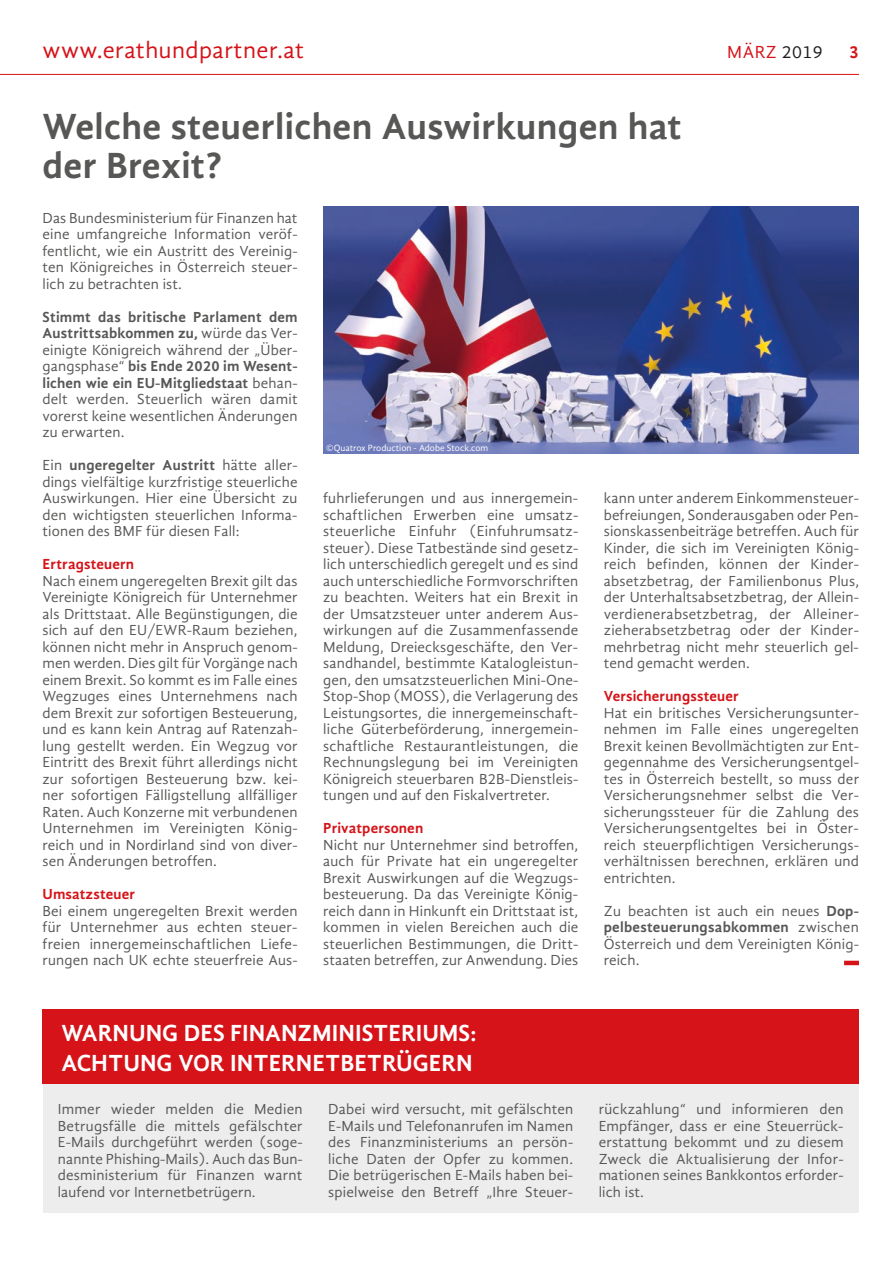
<style>
.page{position:relative;width:893px;height:1263px;background:#fff}
.page>*{position:absolute;margin:0;border:0;box-sizing:border-box;transform-origin:0 0}
.t1{font:700 37.5px/39px "Gandhi Sans";letter-spacing:.01em;color:#575756}
.t2{font:700 24px/30px "Gandhi Sans";color:#fff}
.t3{font:24px "Gandhi Sans";letter-spacing:.02em;color:#d51318}
.t4{font:18px "Gandhi Sans";letter-spacing:.025em;color:#d51318}
.t5{font:700 18px "Gandhi Sans";color:#d51318}
.t6{font:15px/16.5px "Gandhi Sans";letter-spacing:.01em;color:#575756;text-align:justify}
.t7{font:700 15px "Gandhi Sans";letter-spacing:.01em;color:#d51318}
.t8{font:9.3px "Gandhi Sans";color:#fff}
.s1{color:#1d1d1b}
.s2{font-weight:700}
</style>
<div class="page">
<div style="left:43px;top:1081px;width:815px;height:132px;background:#ededed"></div>
<div style="left:42px;top:1009px;width:817px;height:75px;background:#d51318"></div>
<hr style="left:844px;top:961px;width:15px;height:4px;background:#d51318">
<img style="left:323px;top:206px;width:536px;height:248px">
<hr style="left:0;top:74px;width:859px;height:1px;background:#d51318">
<h2 class="t3" style="left:43px;top:37px;width:263px">www.erathundpartner.at</h2>
<h1 class="t1" style="left:43px;top:106px;width:641px">Welche steuerlichen Auswirkungen hat der Brexit?</h1>
<p class="t4" style="left:727px;top:42px;width:97px">MÄRZ <span class="s1">2019</span></p>
<p class="t5" style="left:849px;top:42px;width:11px">3</p>
<p class="t6" style="left:43px;top:209px;width:257px">Das Bundesministerium für Finanzen hat eine umfangreiche Information veröf&shy;fentlicht, wie ein Austritt des Vereinig&shy;ten Königreiches in Österreich steuer&shy;lich zu betrachten ist.</p>
<p class="t6" style="left:43px;top:308px;width:257px"><span class="s2">Stimmt das britische Parlament dem Austrittsabkommen zu,</span> würde das Ver&shy;einigte Königreich während der „Über&shy;gangsphase“ <span class="s2">bis Ende 2020 im Wesent&shy;lichen wie ein EU-Mitgliedstaat</span> behan&shy;delt werden. Steuerlich wären damit vorerst keine wesentlichen Änderungen zu erwarten.</p>
<p class="t6" style="left:43px;top:457px;width:257px">Ein <span class="s2">ungeregelter Austritt</span> hätte aller&shy;dings vielfältige kurzfristige steuerliche Auswirkungen. Hier eine Übersicht zu den wichtigsten steuerlichen Informa&shy;tionen des BMF für diesen Fall:</p>
<p class="t7" style="left:43px;top:555px;width:93px">Ertragsteuern</p>
<p class="t6" style="left:43px;top:572px;width:257px">Nach einem ungeregelten Brexit gilt das Vereinigte Königreich für Unternehmer als Drittstaat. Alle Begünstigungen, die sich auf den EU/EWR-Raum beziehen, können nicht mehr in Anspruch genom&shy;men werden. Dies gilt für Vorgänge nach einem Brexit. So kommt es im Falle eines Wegzuges eines Unternehmens nach dem Brexit zur sofortigen Besteuerung, und es kann kein Antrag auf Ratenzah&shy;lung gestellt werden. Ein Wegzug vor Eintritt des Brexit führt allerdings nicht zur sofortigen Besteuerung bzw. kei&shy;ner sofortigen Fälligstellung allfälliger Raten. Auch Konzerne mit verbundenen Unternehmen im Vereinigten König&shy;reich und in Nordirland sind von diver&shy;sen Änderungen betroffen.</p>
<p class="t7" style="left:43px;top:885px;width:94px">Umsatzsteuer</p>
<p class="t6" style="left:43px;top:902px;width:257px">Bei einem ungeregelten Brexit werden für Unternehmer aus echten steuer&shy;freien innergemeinschaftlichen Liefe&shy;rungen nach UK echte steuerfreie Aus-</p>
<p class="t8" style="left:326px;top:442px;width:164px">©Quatrox Production - Adobe Stock.com</p>
<p class="t6" style="left:323px;top:490px;width:257px">fuhrlieferungen und aus innergemein&shy;schaftlichen Erwerben eine umsatz&shy;steuerliche Einfuhr (Einfuhrumsatz&shy;steuer). Diese Tatbestände sind gesetz&shy;lich unterschiedlich geregelt und es sind auch unterschiedliche Formvorschriften zu beachten. Weiters hat ein Brexit in der Umsatzsteuer unter anderem Aus&shy;wirkungen auf die Zusammenfassende Meldung, Dreiecksgeschäfte, den Ver&shy;sandhandel, bestimmte Katalogleistun&shy;gen, den umsatzsteuerlichen Mini-One-Stop-Shop (MOSS), die Verlagerung des Leistungsortes, die innergemeinschaft&shy;liche Güterbeförderung, innergemein&shy;schaftliche Restaurantleistungen, die Rechnungslegung bei im Vereinigten Königreich steuerbaren B2B-Dienstleis&shy;tungen und auf den Fiskalvertreter.</p>
<p class="t7" style="left:323px;top:819px;width:102px">Privatpersonen</p>
<p class="t6" style="left:323px;top:836px;width:257px">Nicht nur Unternehmer sind betroffen, auch für Private hat ein ungeregelter Brexit Auswirkungen auf die Wegzugs&shy;besteuerung. Da das Vereinigte König&shy;reich dann in Hinkunft ein Drittstaat ist, kommen in vielen Bereichen auch die steuerlichen Bestimmungen, die Dritt&shy;staaten betreffen, zur Anwendung. Dies</p>
<h2 class="t2" style="left:62px;top:1017px;width:416px">WARNUNG DES FINANZMINISTERIUMS:<br>ACHTUNG VOR INTERNETBETRÜGERN</h2>
<p class="t6" style="left:604px;top:490px;width:257px">kann unter anderem Einkommensteuer&shy;befreiungen, Sonderausgaben oder Pen&shy;sionskassenbeiträge betreffen. Auch für Kinder, die sich im Vereinigten König&shy;reich befinden, können der Kinder&shy;absetzbetrag, der Familienbonus Plus, der Unterhaltsabsetzbetrag, der Allein&shy;verdienerabsetzbetrag, der Alleiner&shy;zieherabsetzbetrag oder der Kinder&shy;mehrbetrag nicht mehr steuerlich gel&shy;tend gemacht werden.</p>
<p class="t7" style="left:604px;top:687px;width:136px">Versicherungssteuer</p>
<p class="t6" style="left:604px;top:704px;width:257px">Hat ein britisches Versicherungsunter&shy;nehmen im Falle eines ungeregelten Brexit keinen Bevollmächtigten zur Ent&shy;gegennahme des Versicherungsentgel&shy;tes in Österreich bestellt, so muss der Versicherungsnehmer selbst die Ver&shy;sicherungssteuer für die Zahlung des Versicherungsentgeltes bei in Öster&shy;reich steuerpflichtigen Versicherungs&shy;verhältnissen berechnen, erklären und entrichten.</p>
<p class="t6" style="left:604px;top:902px;width:257px">Zu beachten ist auch ein neues <span class="s2">Dop&shy;pelbesteuerungsabkommen</span> zwischen Österreich und dem Vereinigten König&shy;reich.</p>
<p class="t6" style="left:58px;top:1101px;width:246px">Immer wieder melden die Medien Betrugsfälle die mittels gefälschter E-Mails durchgeführt werden (soge&shy;nannte Phishing-Mails). Auch das Bun&shy;desministerium für Finanzen warnt laufend vor Internetbetrügern.</p>
<p class="t6" style="left:328px;top:1101px;width:247px">Dabei wird versucht, mit gefälschten E-Mails und Telefonanrufen im Namen des Finanzministeriums an persön&shy;liche Daten der Opfer zu kommen.<br>Die betrügerischen E-Mails haben bei&shy;spielweise den Betreff „Ihre Steuer-</p>
<p class="t6" style="left:599px;top:1101px;width:246px">rückzahlung“ und informieren den Empfänger, dass er eine Steuerrück&shy;erstattung bekommt und zu diesem Zweck die Aktualisierung der Infor&shy;mationen seines Bankkontos erforder&shy;lich ist.</p>
</div>
